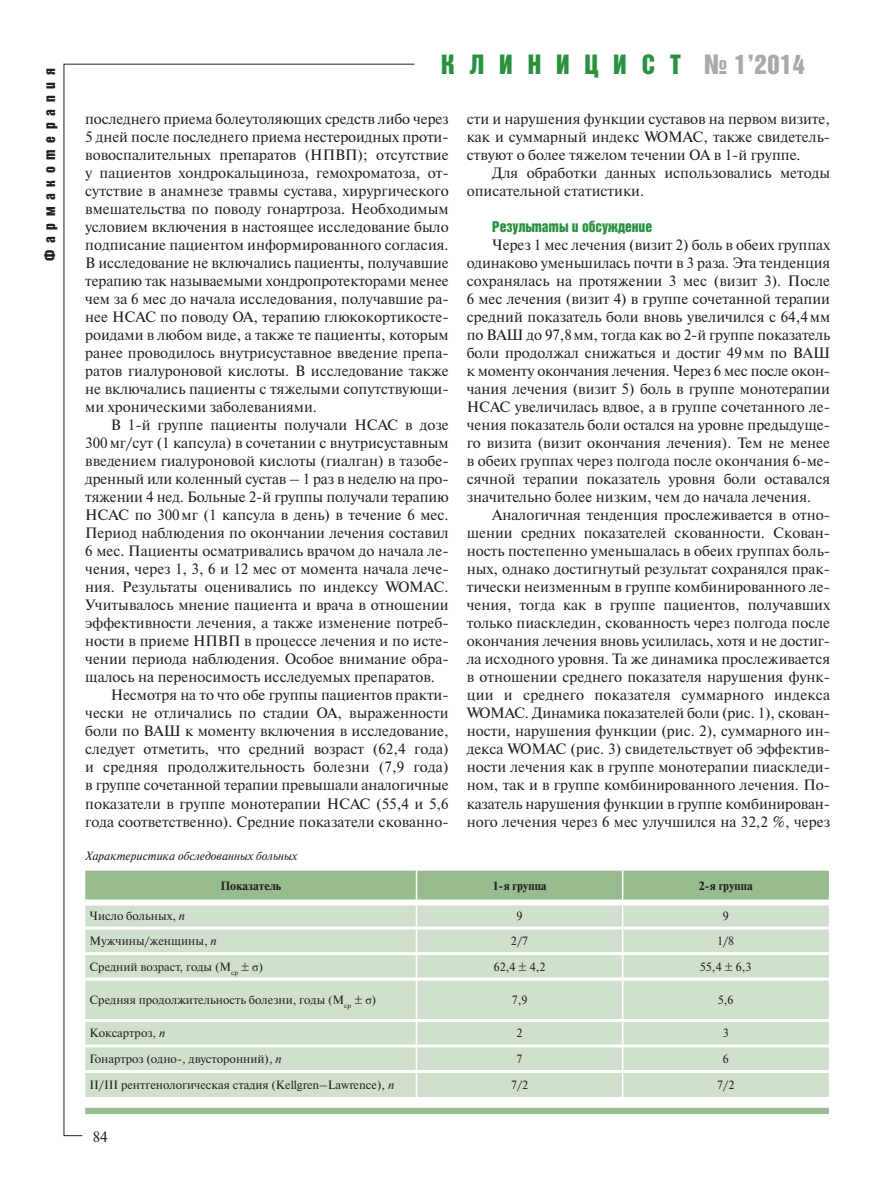
<style>
.page{position:relative;width:893px;height:1190px;background:#fff}
.page>*{position:absolute;margin:0;border:0;box-sizing:border-box;transform-origin:0 0}
.t1{font:27px "Bastion Kontrast Alt C";letter-spacing:.55em;color:#2a9141}
.t2{font:15px/18px "Newton C";color:#231f20;text-align:justify}
.t3{font:15px "Bastion Kontrast Alt C";color:#2a9141}
.t4{font:15px "Bastion Kontrast Alt C";letter-spacing:.45em;color:#231f20}
.t5{font:12px "Newton C";color:#231f20}
.t6{font:italic 12px "Newton C";color:#231f20}
.t7{font:700 12px "Newton C";color:#231f20}
.s1{color:#a8a9ad}
.s2{font-style:italic}
.s3{font-family:"Times New Roman"}
</style>
<div class="page">
<svg style="left:63px;top:64px;width:351px;height:1072px"></svg>
<svg style="left:85px;top:870px;width:743px;height:243px;fill:#97bc90"></svg>
<div style="left:85px;top:905px;width:743px;height:191px;background:#d1e0cd"></div>
<hr style="left:415px;top:870px;width:2px;height:29px;background:#fff">
<hr style="left:621px;top:870px;width:2px;height:29px;background:#fff">
<hr style="left:415px;top:905px;width:2px;height:21px;background:#fff">
<hr style="left:621px;top:905px;width:2px;height:21px;background:#fff">
<hr style="left:85px;top:926px;width:537px;height:3px;background:#fff">
<hr style="left:415px;top:929px;width:2px;height:23px;background:#fff">
<hr style="left:622px;top:926px;width:206px;height:3px;background:#fff">
<hr style="left:621px;top:929px;width:2px;height:23px;background:#fff">
<hr style="left:85px;top:952px;width:537px;height:3px;background:#fff">
<hr style="left:415px;top:955px;width:2px;height:22px;background:#fff">
<hr style="left:622px;top:952px;width:206px;height:3px;background:#fff">
<hr style="left:621px;top:955px;width:2px;height:22px;background:#fff">
<hr style="left:85px;top:977px;width:537px;height:3px;background:#fff">
<hr style="left:415px;top:980px;width:2px;height:38px;background:#fff">
<hr style="left:622px;top:977px;width:206px;height:3px;background:#fff">
<hr style="left:621px;top:980px;width:2px;height:38px;background:#fff">
<hr style="left:85px;top:1018px;width:537px;height:3px;background:#fff">
<hr style="left:415px;top:1021px;width:2px;height:23px;background:#fff">
<hr style="left:622px;top:1018px;width:206px;height:3px;background:#fff">
<hr style="left:621px;top:1021px;width:2px;height:23px;background:#fff">
<hr style="left:85px;top:1044px;width:537px;height:3px;background:#fff">
<hr style="left:415px;top:1047px;width:2px;height:22px;background:#fff">
<hr style="left:622px;top:1044px;width:206px;height:3px;background:#fff">
<hr style="left:621px;top:1047px;width:2px;height:22px;background:#fff">
<hr style="left:85px;top:1069px;width:537px;height:3px;background:#fff">
<hr style="left:415px;top:1072px;width:2px;height:24px;background:#fff">
<hr style="left:622px;top:1069px;width:206px;height:3px;background:#fff">
<hr style="left:621px;top:1072px;width:2px;height:24px;background:#fff">
<div style="left:85px;top:899px;width:743px;height:6px;background:#fff"></div>
<hr style="left:85px;top:1103px;width:743px;height:4px;background:#fff">
<p class="t4" style="left:44px;top:261px;width:194px;rotate:-90deg">Фармакотерапия</p>
<h1 class="t1" style="left:441px;top:55px;width:365px">КЛИНИЦИСТ <span class="s1">№ 1’2014</span></h1>
<p class="t2" style="left:85px;top:111px;width:365px">последнего приема болеутоляющих средств либо через 5 дней после последнего приема нестероидных проти&shy;вовоспалительных препаратов (НПВП); отсутствие у пациентов хондрокальциноза, гемохроматоза, от&shy;сутствие в анамнезе травмы сустава, хирургического вмешательства по поводу гонартроза. Необходимым условием включения в настоящее исследование было подписание пациентом информированного согласия.<br>В исследование не включались пациенты, получавшие терапию так называемыми хондропротекторами менее чем за 6 мес до начала исследования, получавшие ра&shy;нее НСАС по поводу ОА, терапию глюкокортикосте&shy;роидами в любом виде, а также те пациенты, которым ранее проводилось внутрисуставное введение препа&shy;ратов гиалуроновой кислоты. В исследование также не включались пациенты с тяжелыми сопутствующи&shy;ми хроническими заболеваниями.</p>
<p class="t2" style="left:111px;top:417px;width:339px">В 1-й группе пациенты получали НСАС в дозе</p>
<p class="t2" style="left:85px;top:435px;width:365px">300 мг/сут (1 капсула) в сочетании с внутрисуставным</p>
<p class="t2" style="left:85px;top:453px;width:365px">введением гиалуроновой кислоты (гиалган) в тазобе-</p>
<p class="t2" style="left:85px;top:471px;width:365px">дренный или коленный сустав – 1 раз в неделю на про-</p>
<p class="t2" style="left:85px;top:489px;width:365px">тяжении 4 нед. Больные 2-й группы получали терапию</p>
<p class="t2" style="left:85px;top:507px;width:365px">НСАС по 300 мг (1 капсула в день) в течение 6 мес.</p>
<p class="t2" style="left:85px;top:525px;width:365px">Период наблюдения по окончании лечения составил</p>
<p class="t2" style="left:85px;top:543px;width:365px">6 мес. Пациенты осматривались врачом до начала ле-</p>
<p class="t2" style="left:85px;top:561px;width:365px">чения, через 1, 3, 6 и 12 мес от момента начала лече-</p>
<p class="t2" style="left:85px;top:579px;width:365px">ния. Результаты оценивались по индексу WOMAC.</p>
<p class="t2" style="left:85px;top:597px;width:365px">Учи тывалось мнение пациента и врача в отношении</p>
<p class="t2" style="left:85px;top:615px;width:365px">эффективности лечения, а также изменение потреб-</p>
<p class="t2" style="left:85px;top:633px;width:365px">ности в приеме НПВП в процессе лечения и по исте-</p>
<p class="t2" style="left:85px;top:651px;width:365px">чении периода наблюдения. Особое внимание обра-</p>
<p class="t2" style="left:85px;top:669px;width:351px">щалось на переносимость исследуемых препаратов.</p>
<p class="t2" style="left:111px;top:687px;width:339px">Несмотря на то что обе группы пациентов практи-</p>
<p class="t2" style="left:85px;top:705px;width:365px">чески не отличались по стадии ОА, выраженности</p>
<p class="t2" style="left:85px;top:723px;width:365px">боли по ВАШ к моменту включения в исследование,</p>
<p class="t2" style="left:85px;top:741px;width:365px">следует отметить, что средний возраст (62,4 года)</p>
<p class="t2" style="left:85px;top:759px;width:365px">и средняя продолжительность болезни (7,9 года)</p>
<p class="t2" style="left:85px;top:777px;width:365px">в группе сочетанной терапии превышали аналогичные</p>
<p class="t2" style="left:85px;top:795px;width:365px">показатели в группе монотерапии НСАС (55,4 и 5,6</p>
<p class="t2" style="left:85px;top:813px;width:365px">года соответственно). Средние показатели скованно-</p>
<p class="t2" style="left:466px;top:111px;width:365px">сти и нарушения функции суставов на первом визите, как и суммарный индекс WOMAC, также свидетель&shy;ствуют о более тяжелом течении ОА в 1-й группе.</p>
<p class="t2" style="left:466px;top:165px;width:365px;text-indent:26px">Для обработки данных использовались методы описательной статистики.</p>
<p class="t3" style="left:492px;top:221px;width:161px">Результаты и обсуждение</p>
<p class="t2" style="left:466px;top:237px;width:365px;text-indent:26px">Через 1 мес лечения (визит 2) боль в обеих группах одинаково уменьшилась почти в 3 раза. Эта тенденция сохранялась на протяжении 3 мес (визит 3). После 6 мес лечения (визит 4) в группе сочетанной терапии средний показатель боли вновь увеличился с 64,4 мм по ВАШ до 97,8 мм, тогда как во 2-й группе показатель боли продолжал снижаться и достиг 49 мм по ВАШ к моменту окончания лечения. Через 6 мес после окон&shy;чания лечения (визит 5) боль в группе монотерапии НСАС увеличилась вдвое, а в группе сочетанного ле&shy;чения показатель боли остался на уровне предыдуще&shy;го визита (визит окончания лечения). Тем не менее в обеих группах через полгода после окончания 6-ме&shy;сячной терапии показатель уровня боли оставался значительно более низким, чем до начала лечения.</p>
<p class="t2" style="left:466px;top:507px;width:365px;text-indent:26px">Аналогичная тенденция прослеживается в отно&shy;шении средних показателей скованности. Скован&shy;ность постепенно уменьшалась в обеих группах боль&shy;ных, однако достигнутый результат сохранялся прак&shy;тически неизменным в группе комбинированного ле&shy;чения, тогда как в группе пациентов, получавших только пиаскледин, скованность через полгода после окончания лечения вновь усилилась, хотя и не достиг&shy;ла исходного уровня. Та же динамика прослеживается в отношении среднего показателя нарушения функ&shy;ции и среднего показателя суммарного индекса WOMAC. Динамика показателей боли (рис. 1), скован&shy;ности, нарушения функции (рис. 2), суммарного ин&shy;декса WOMAC (рис. 3) свидетельствует об эффектив&shy;ности лечения как в группе монотерапии пиаскледи&shy;ном, так и в группе комбинированного лечения. По&shy;казатель нарушения функции в группе комбинирован&shy;ного лечения через 6 мес улучшился на 32,2 %, через</p>
<p class="t6" style="left:85px;top:851px;width:213px">Характеристика обследованных больных</p>
<p class="t7" style="left:220px;top:881px;width:62px">Показатель</p>
<p class="t7" style="left:492px;top:881px;width:56px">1-я группа</p>
<p class="t7" style="left:698px;top:881px;width:56px">2-я группа</p>
<p class="t5" style="left:89px;top:911px;width:97px">Число больных, <span class="s2">n</span></p>
<p class="t5" style="left:516px;top:911px;width:7px">9</p>
<p class="t5" style="left:722px;top:911px;width:7px">9</p>
<p class="t5" style="left:89px;top:936px;width:129px">Мужчины/женщины, <span class="s2">n</span></p>
<p class="t5" style="left:510px;top:936px;width:19px">2/7</p>
<p class="t5" style="left:716px;top:936px;width:19px">1/8</p>
<p class="t5" style="left:89px;top:962px;width:175px">Средний возраст, годы (М<sub>ср</sub> ± <span class="s3">σ</span>)</p>
<p class="t5" style="left:493px;top:962px;width:53px">62,4 ± 4,2</p>
<p class="t5" style="left:699px;top:962px;width:53px">55,4 ± 6,3</p>
<p class="t5" style="left:89px;top:995px;width:288px">Средняя продолжительность болезни, годы (М<sub>ср</sub> ± <span class="s3">σ</span>)</p>
<p class="t5" style="left:511px;top:995px;width:17px">7,9</p>
<p class="t5" style="left:717px;top:995px;width:17px">5,6</p>
<p class="t5" style="left:89px;top:1029px;width:77px">Коксартроз, <span class="s2">n</span></p>
<p class="t5" style="left:516px;top:1029px;width:8px">2</p>
<p class="t5" style="left:722px;top:1029px;width:8px">3</p>
<p class="t5" style="left:89px;top:1054px;width:194px">Гонартроз (одно-, двусторонний), <span class="s2">n</span></p>
<p class="t5" style="left:516px;top:1054px;width:8px">7</p>
<p class="t5" style="left:722px;top:1054px;width:7px">6</p>
<p class="t5" style="left:89px;top:1080px;width:306px">II/III рентгенологическая стадия (Кellgren–Lawrence), <span class="s2">n</span></p>
<p class="t5" style="left:510px;top:1080px;width:19px">7/2</p>
<p class="t5" style="left:716px;top:1080px;width:19px">7/2</p>
<p class="t2" style="left:93px;top:1128px;width:17px">84</p>
</div>
